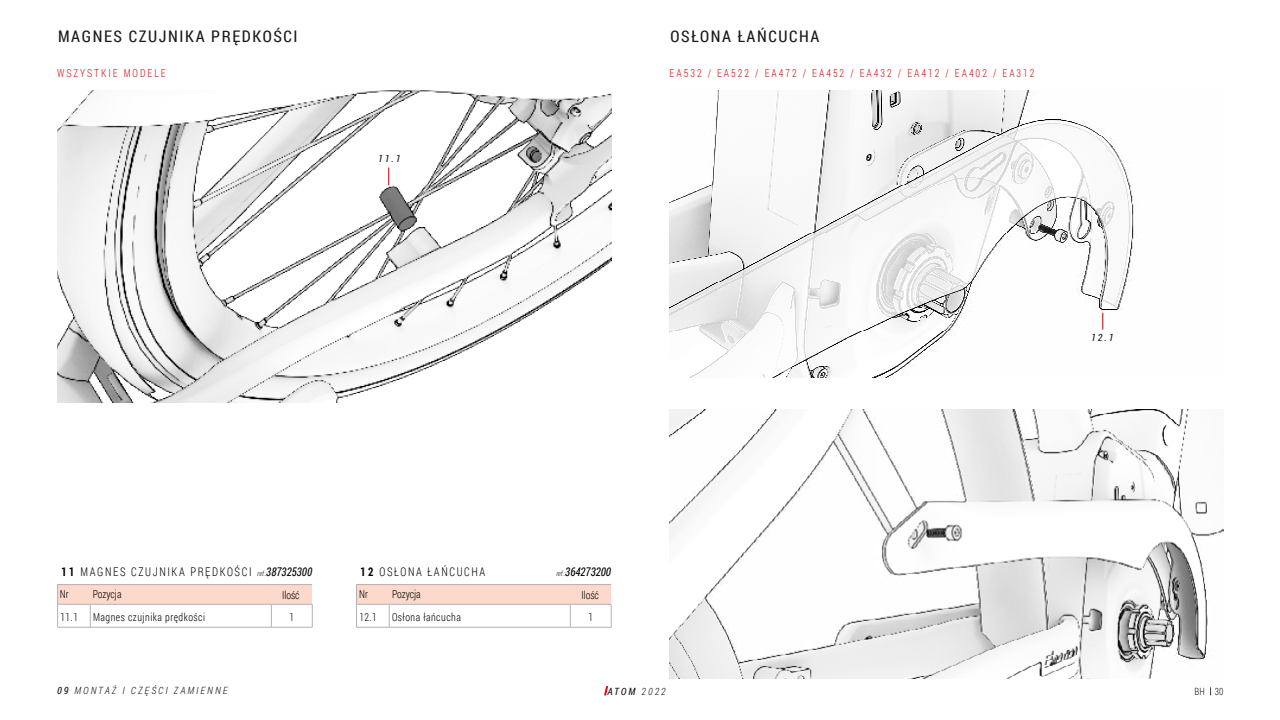
<style>
.page{position:relative;width:1280px;height:720px;background:#fff}
.page>*{position:absolute;margin:0;border:0;box-sizing:border-box;transform-origin:0 0}
.t1{font:16px "Roboto Condensed";letter-spacing:.1em;color:#1a1a1a}
.t2{font:300 12px "Roboto Condensed";letter-spacing:.15em;color:#000;scale:.9 1}
.t3{font:italic 12px "Roboto Condensed";color:#000;scale:.9 1}
.t4{font:300 11px "Roboto Condensed";letter-spacing:.2em;color:#cd1719;scale:.9 1}
.t5{font:300 11px "Roboto Condensed";letter-spacing:.05em;color:#000;scale:.9 1}
.t6{font:300 11px "Roboto Condensed";letter-spacing:-.005em;color:#000;scale:.9 1}
.t7{font:italic 300 10px "Roboto Condensed";letter-spacing:.2em;color:#1a1a1a}
.t8{font:italic 10px "Roboto Condensed";letter-spacing:.2em;color:#1a1a1a}
.t9{font:300 10px "Roboto Condensed";color:#1a1a1a;scale:.9 1}
.s1{font-weight:700}
.s2{font-weight:300;font-size:7px}
.s3{font-weight:400}
.s4{font-weight:300}
</style>
<div class="page">
<svg style="left:604px;top:686px;width:4px;height:9px"></svg>
<img style="left:57px;top:90px;width:555px;height:313px">
<div style="left:357px;top:585px;width:254px;height:19px;background:#fcd9ca"></div>
<svg style="left:389px;top:605px;width:1px;height:22px"></svg>
<svg style="left:570px;top:605px;width:1px;height:22px"></svg>
<hr style="left:356px;top:627px;width:33px;height:1px;background:#b3b3b3">
<hr style="left:389px;top:627px;width:181px;height:1px;background:#b3b3b3">
<hr style="left:570px;top:627px;width:41px;height:1px;background:#b3b3b3">
<hr style="left:356px;top:584px;width:33px;height:1px;background:#b3b3b3">
<svg style="left:356px;top:585px;width:1px;height:42px"></svg>
<hr style="left:389px;top:584px;width:181px;height:1px;background:#b3b3b3">
<hr style="left:570px;top:584px;width:41px;height:1px;background:#b3b3b3">
<hr style="left:356px;top:604px;width:33px;height:1px;background:#b3b3b3">
<hr style="left:389px;top:604px;width:181px;height:1px;background:#b3b3b3">
<hr style="left:570px;top:604px;width:41px;height:1px;background:#b3b3b3">
<svg style="left:611px;top:604px;width:1px;height:23px"></svg>
<svg style="left:389px;top:168px;width:1px;height:17px"></svg>
<img style="left:669px;top:409px;width:555px;height:270px">
<img style="left:670px;top:90px;width:464px;height:288px">
<svg style="left:1103px;top:313px;width:1px;height:17px"></svg>
<div style="left:58px;top:585px;width:254px;height:19px;background:#fcd9ca"></div>
<svg style="left:90px;top:605px;width:1px;height:22px"></svg>
<svg style="left:271px;top:605px;width:1px;height:22px"></svg>
<hr style="left:57px;top:627px;width:33px;height:1px;background:#b3b3b3">
<hr style="left:90px;top:627px;width:181px;height:1px;background:#b3b3b3">
<hr style="left:271px;top:627px;width:41px;height:1px;background:#b3b3b3">
<hr style="left:57px;top:584px;width:33px;height:1px;background:#b3b3b3">
<svg style="left:57px;top:585px;width:1px;height:42px"></svg>
<hr style="left:90px;top:584px;width:181px;height:1px;background:#b3b3b3">
<hr style="left:271px;top:584px;width:41px;height:1px;background:#b3b3b3">
<hr style="left:57px;top:604px;width:33px;height:1px;background:#b3b3b3">
<hr style="left:90px;top:604px;width:181px;height:1px;background:#b3b3b3">
<hr style="left:271px;top:604px;width:41px;height:1px;background:#b3b3b3">
<svg style="left:312px;top:604px;width:1px;height:23px"></svg>
<h1 class="t1" style="left:58px;top:25px;width:241px">MAGNES CZUJNIKA PRĘDKOŚCI</h1>
<h1 class="t1" style="left:671px;top:25px;width:150px">OSŁONA ŁAŃCUCHA</h1>
<p class="t4" style="left:57px;top:66px;width:122px">WSZYSTKIE MODELE</p>
<p class="t4" style="left:670px;top:65px;width:407px">EA532 / EA522 / EA472 / EA452 / EA432 / EA412 / EA402 / EA312</p>
<p class="t8" style="left:378px;top:151px;width:24px">11.1</p>
<p class="t8" style="left:1091px;top:331px;width:24px">12.1</p>
<p class="t2" style="left:62px;top:564px;width:213px"><span class="s1">11</span> MAGNES CZUJNIKA PRĘDKOŚCI</p>
<p class="t5" style="left:60px;top:610px;width:21px">11.1</p>
<p class="t5" style="left:93px;top:610px;width:126px">Magnes czujnika prędkości</p>
<p class="t5" style="left:290px;top:610px;width:7px">1</p>
<p class="t3" style="left:258px;top:564px;width:62px"><span class="s2">ref.:</span>387325300</p>
<p class="t5" style="left:60px;top:587px;width:11px">Nr</p>
<p class="t6" style="left:93px;top:587px;width:34px">Pozycja</p>
<p class="t5" style="left:282px;top:587px;width:21px">Ilość</p>
<p class="t2" style="left:361px;top:564px;width:140px"><span class="s1">12</span> OSŁONA ŁAŃCUCHA</p>
<p class="t5" style="left:359px;top:610px;width:21px">12.1</p>
<p class="t5" style="left:392px;top:610px;width:78px">Osłona łańcucha</p>
<p class="t5" style="left:588px;top:610px;width:7px">1</p>
<p class="t3" style="left:557px;top:564px;width:62px"><span class="s2">ref.:</span>364273200</p>
<p class="t5" style="left:359px;top:587px;width:11px">Nr</p>
<p class="t6" style="left:392px;top:587px;width:34px">Pozycja</p>
<p class="t5" style="left:581px;top:587px;width:21px">Ilość</p>
<p class="t7" style="left:57px;top:684px;width:172px"><span class="s3">09</span> MONTAŻ I CZĘŚCI ZAMIENNE</p>
<p class="t8" style="left:608px;top:685px;width:60px">ATOM <span class="s4">2022</span></p>
<p class="t9" style="left:1195px;top:685px;width:33px">BH 30</p>
</div>
